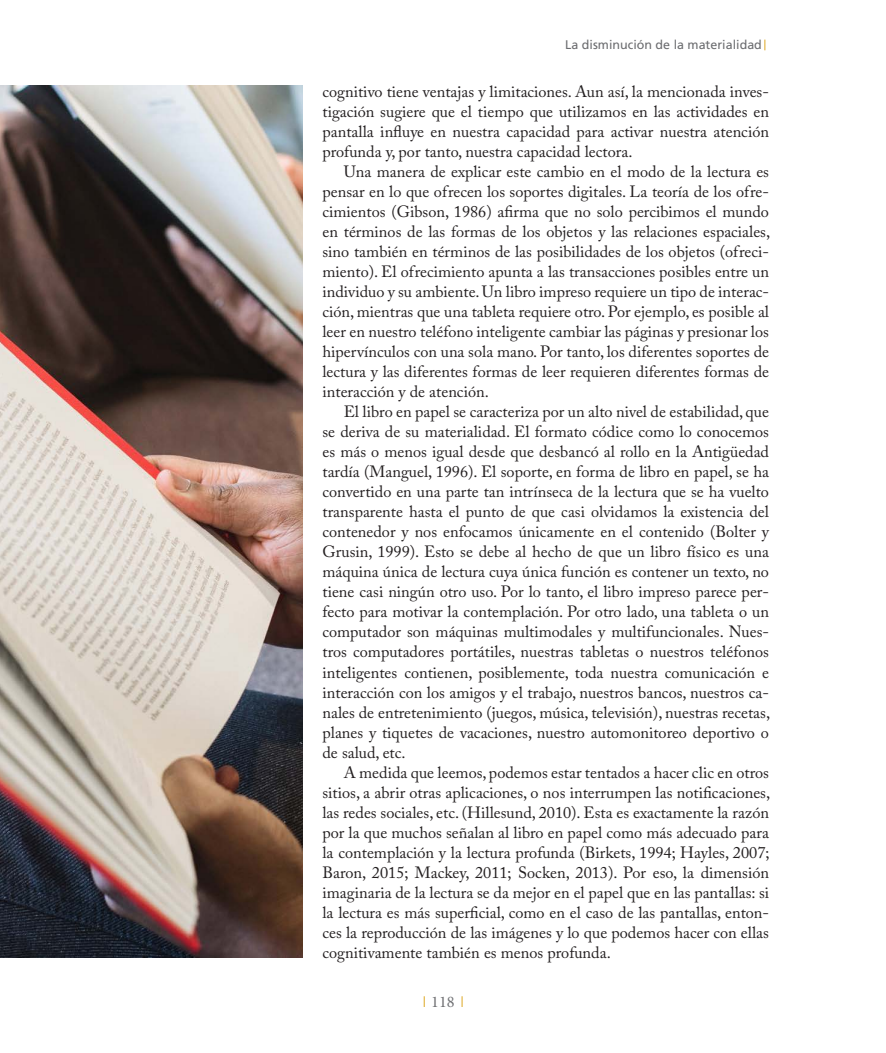
<style>
.page{position:relative;width:886px;height:1053px;background:#fff}
.page>*{position:absolute;margin:0;border:0;box-sizing:border-box;transform-origin:0 0}
.t1{font:16.25px/20px "Adobe Caslon Pro";color:#231f20;text-align:justify}
.t2{font:16.25px "Minion Pro";color:#717275}
.t3{font:12.5px "Frutiger LT Std";color:#6c6d70}
</style>
<div class="page">
<svg style="left:461px;top:996px;width:2px;height:10px"></svg>
<img style="left:0;top:85px;width:302px;height:872px">
<p class="t3" style="left:565px;top:37px;width:198px">La disminución de la materialidad</p>
<p class="t1" style="left:322px;top:81px;width:448px">cognitivo tiene ventajas y limitaciones. Aun así, la mencionada inves&shy;tigación sugiere que el tiempo que utilizamos en las actividades en pantalla influye en nuestra capacidad para activar nuestra atención profunda y, por tanto, nuestra capacidad lectora.</p>
<p class="t1" style="left:322px;top:161px;width:449px;text-indent:21px">Una manera de explicar este cambio en el modo de la lectura es pensar en lo que ofrecen los soportes digitales. La teoría de los ofre&shy;cimientos (Gibson, 1986) afirma que no solo percibimos el mundo en términos de las formas de los objetos y las relaciones espaciales, sino también en términos de las posibilidades de los objetos (ofreci&shy;miento). El ofrecimiento apunta a las transacciones posibles entre un individuo y su ambiente. Un libro impreso requiere un tipo de interac&shy;ción, mientras que una tableta requiere otro. Por ejemplo, es posible al leer en nuestro teléfono inteligente cambiar las páginas y presionar los hipervínculos con una sola mano. Por tanto, los diferentes soportes de lectura y las diferentes formas de leer requieren diferentes formas de interacción y de atención.</p>
<p class="t1" style="left:322px;top:401px;width:449px;text-indent:21px">El libro en papel se caracteriza por un alto nivel de estabilidad, que se deriva de su materialidad. El formato códice como lo conocemos es más o menos igual desde que desbancó al rollo en la Antigüedad tardía (Manguel, 1996). El soporte, en forma de libro en papel, se ha convertido en una parte tan intrínseca de la lectura que se ha vuelto transparente hasta el punto de que casi olvidamos la existencia del contenedor y nos enfocamos únicamente en el contenido (Bolter y Grusin, 1999). Esto se debe al hecho de que un libro físico es una máquina única de lectura cuya única función es contener un texto, no tiene casi ningún otro uso. Por lo tanto, el libro impreso parece per&shy;fecto para motivar la contemplación. Por otro lado, una tableta o un computador son máquinas multimodales y multifuncionales. Nues&shy;tros computadores portátiles, nuestras tabletas o nuestros teléfonos inteligentes contienen, posiblemente, toda nuestra comunicación e interacción con los amigos y el trabajo, nuestros bancos, nuestros ca&shy;nales de entretenimiento (juegos, música, televisión), nuestras recetas, planes y tiquetes de vacaciones, nuestro automonitoreo deportivo o de salud, etc.</p>
<p class="t1" style="left:322px;top:762px;width:449px;text-indent:21px">A medida que leemos, podemos estar tentados a hacer clic en otros sitios, a abrir otras aplicaciones, o nos interrumpen las notificaciones, las redes sociales, etc. (Hillesund, 2010). Esta es exactamente la razón por la que muchos señalan al libro en papel como más adecuado para la contemplación y la lectura profunda (Birkets, 1994; Hayles, 2007; Baron, 2015; Mackey, 2011; Socken, 2013). Por eso, la dimensión imaginaria de la lectura se da mejor en el papel que en las pantallas: si la lectura es más superficial, como en el caso de las pantallas, enton&shy;ces la reproducción de las imágenes y lo que podemos hacer con ellas cognitivamente también es menos profunda.</p>
<p class="t2" style="left:431px;top:991px;width:25px">118</p>
</div>
